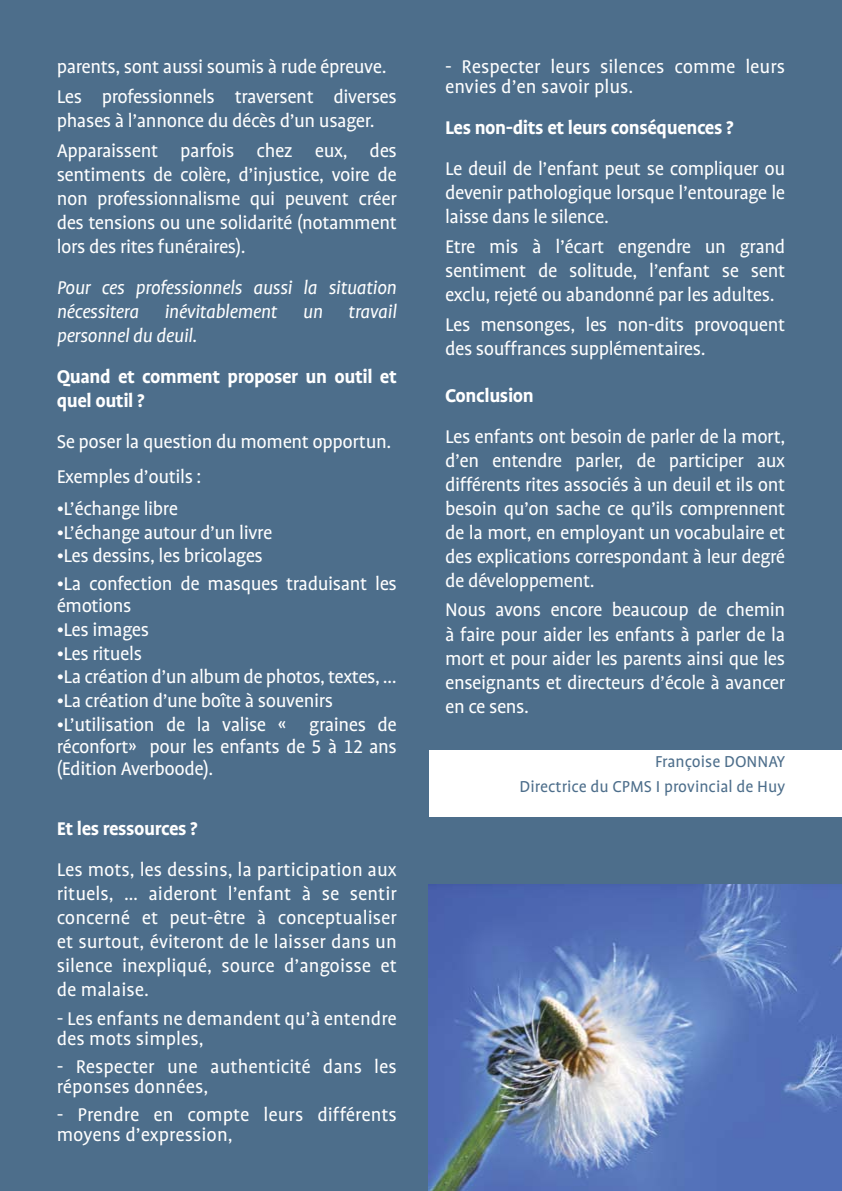
<style>
.page{position:relative;width:842px;height:1191px;background:#4d6e8b}
.page>*{position:absolute;margin:0;border:0;box-sizing:border-box;transform-origin:0 0}
.t1{font:21px/24px "Profile OT";letter-spacing:-.02em;color:#fff;text-align:justify}
.t2{font:21px/20px "Profile OT";color:#fff}
.t3{font:700 21px/24px "Profile OT";letter-spacing:-.02em;color:#fff}
.t4{font:italic 21px/24px "Profile OT";letter-spacing:-.02em;color:#fff;text-align:justify}
.t5{font:18px/25px "Profile OT";color:#4d6e8b;text-align:right}
</style>
<div class="page">
<div style="left:429px;top:750px;width:413px;height:66px;background:#fff"></div>
<img style="left:429px;top:884px;width:413px;height:307px">
<p class="t1" style="left:57px;top:52px;width:342px;line-height:29.6px">parents, sont aussi soumis à rude épreuve.<br>Les professionnels traversent diverses</p>
<p class="t1" style="left:57px;top:106px;width:342px;line-height:29.6px">phases à l’annonce du décès d’un usager.<br>Apparaissent parfois chez eux, des</p>
<p class="t1" style="left:57px;top:163px;width:342px">sentiments de colère, d’injustice, voire de non professionnalisme qui peuvent créer des tensions ou une solidarité (notamment lors des rites funéraires).</p>
<p class="t4" style="left:57px;top:276px;width:342px">Pour ces professionnels aussi la situation nécessitera inévitablement un travail personnel du deuil.</p>
<p class="t3" style="left:57px;top:365px;width:342px">Quand et comment proposer un outil et quel outil ?</p>
<p class="t1" style="left:57px;top:424px;width:336px;line-height:35.6px">Se poser la question du moment opportun.<br>Exemples d’outils :</p>
<p class="t1" style="left:57px;top:497px;width:123px">•L’échange libre</p>
<p class="t1" style="left:57px;top:521px;width:217px">•L’échange autour d’un livre</p>
<p class="t1" style="left:57px;top:544px;width:208px">•Les dessins, les bricolages</p>
<p class="t1" style="left:57px;top:573px;width:342px;line-height:22px">•La confection de masques traduisant les émotions</p>
<p class="t1" style="left:57px;top:618px;width:94px">•Les images</p>
<p class="t1" style="left:57px;top:641px;width:87px">•Les rituels</p>
<p class="t1" style="left:57px;top:665px;width:342px">•La création d’un album de photos, textes, …</p>
<p class="t1" style="left:57px;top:689px;width:278px">•La création d’une boîte à souvenirs</p>
<p class="t1" style="left:57px;top:713px;width:342px;line-height:22px">•L’utilisation de la valise « graines de réconfort» pour les enfants de 5 à 12 ans (Edition Averboode).</p>
<p class="t3" style="left:57px;top:816px;width:143px">Et les ressources ?</p>
<p class="t1" style="left:57px;top:857px;width:342px">Les mots, les dessins, la participation aux rituels, … aideront l’enfant à se sentir concerné et peut-être à conceptualiser et surtout, éviteront de le laisser dans un silence inexpliqué, source d’angoisse et de malaise.</p>
<p class="t2" style="left:57px;top:1009px;width:342px">- Les enfants ne demandent qu’à entendre des mots simples,</p>
<p class="t2" style="left:57px;top:1057px;width:342px">- Respecter une authenticité dans les réponses données,</p>
<p class="t2" style="left:57px;top:1104px;width:342px">- Prendre en compte leurs différents moyens d’expression,</p>
<p class="t2" style="left:445px;top:57px;width:342px">- Respecter leurs silences comme leurs envies d’en savoir plus.</p>
<p class="t3" style="left:445px;top:116px;width:290px">Les non-dits et leurs conséquences ?</p>
<p class="t1" style="left:445px;top:157px;width:342px">Le deuil de l’enfant peut se compliquer ou devenir pathologique lorsque l’entourage le laisse dans le silence.</p>
<p class="t1" style="left:445px;top:235px;width:342px">Etre mis à l’écart engendre un grand sentiment de solitude, l’enfant se sent exclu, rejeté ou abandonné par les adultes.</p>
<p class="t1" style="left:445px;top:313px;width:342px">Les mensonges, les non-dits provoquent des souffrances supplémentaires.</p>
<p class="t3" style="left:445px;top:384px;width:90px">Conclusion</p>
<p class="t1" style="left:445px;top:425px;width:342px">Les enfants ont besoin de parler de la mort, d’en entendre parler, de participer aux différents rites associés à un deuil et ils ont besoin qu’on sache ce qu’ils comprennent de la mort, en employant un vocabulaire et des explications correspondant à leur degré de développement.</p>
<p class="t1" style="left:445px;top:598px;width:342px">Nous avons encore beaucoup de chemin à faire pour aider les enfants à parler de la mort et pour aider les parents ainsi que les enseignants et directeurs d’école à avancer en ce sens.</p>
<p class="t5" style="left:519px;top:749px;width:267px">Françoise DONNAY<br>Directrice du CPMS I provincial de Huy</p>
</div>
